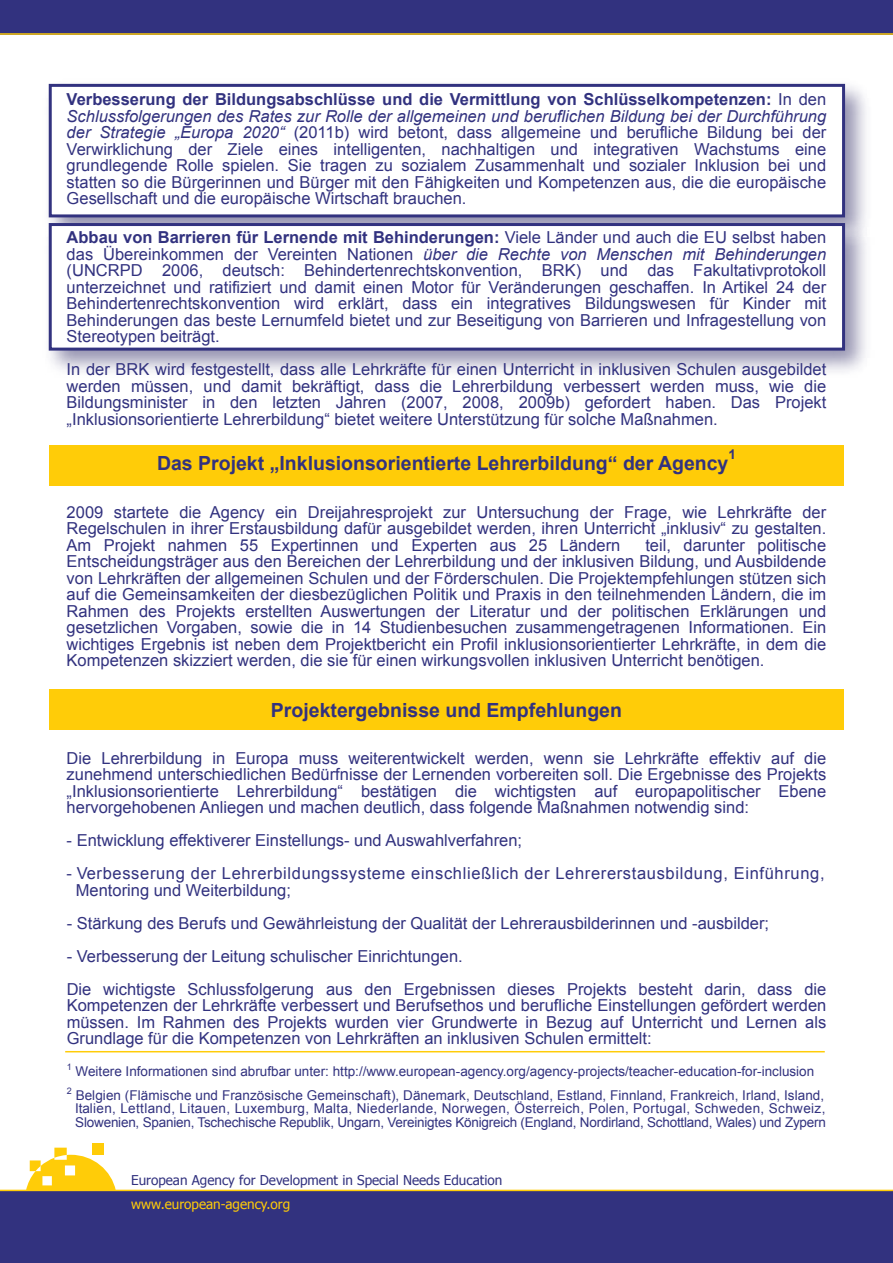
<style>
.page{position:relative;width:893px;height:1263px;background:#fff}
.page>*{position:absolute;margin:0;border:0;box-sizing:border-box;transform-origin:0 0}
.t1{font:700 19.5px "Arial";color:#32327f}
.t2{font:16.5px/16.5px "Arial";color:#32327f;text-align:justify}
.t3{font:16.5px/16.5px "Arial";letter-spacing:.04em;color:#32327f}
.t4{font:13.5px/13.5px "Arial";color:#32327f}
.t5{font:13.5px "Tahoma";color:#32327f}
.t6{font:13.5px "Tahoma";color:#ffcc08}
.t7{font:700 13.5px "Arial";color:#32327f}
.s1{font-weight:700}
.s2{font-style:italic}
</style>
<div class="page">
<div style="left:49px;top:446px;width:795px;height:40px;background:#ffcc08"></div>
<div style="left:0;top:0;width:893px;height:34px;background:#32327f"></div>
<div style="left:0;top:1190px;width:893px;height:73px;background:#32327f"></div>
<img style="left:48px;top:83px;width:818px;height:128px">
<div style="left:49px;top:84px;width:796px;height:133px;background:#fff;border:3px solid #32327f"></div>
<img style="left:48px;top:211px;width:818px;height:161px">
<div style="left:49px;top:223px;width:796px;height:128px;background:#fff;border:3px solid #32327f"></div>
<div style="left:49px;top:690px;width:795px;height:40px;background:#ffcc08"></div>
<div style="left:92px;top:1143px;width:12px;height:11px;background:#ffcc08"></div>
<svg style="left:26px;top:1148px;width:90px;height:42px"></svg>
<hr style="left:0;top:1190px;width:893px;height:1px;background:#ffcc08">
<hr style="left:0;top:33px;width:893px;height:2px;background:#ffcc08">
<hr style="left:65px;top:1051px;width:760px;height:1px;background:#ffcc08">
<p class="t2" style="left:67px;top:91px;width:761px"><span class="s1">Verbesserung der Bildungsabschlüsse und die Vermittlung von Schlüsselkompetenzen:</span> In den <span class="s2">Schlussfolgerungen des Rates zur Rolle der allgemeinen und beruflichen Bildung bei der Durchführung der Strategie „Europa 2020“</span> (2011b) wird betont, dass allgemeine und berufliche Bildung bei der Verwirklichung der Ziele eines intelligenten, nachhaltigen und integrativen Wachstums eine grundlegende Rolle spielen. Sie tragen zu sozialem Zusammenhalt und sozialer Inklusion bei und statten so die Bürgerinnen und Bürger mit den Fähigkeiten und Kompetenzen aus, die die europäische Gesellschaft und die europäische Wirtschaft brauchen.</p>
<p class="t2" style="left:67px;top:229px;width:761px"><span class="s1">Abbau von Barrieren für Lernende mit Behinderungen:</span> Viele Länder und auch die EU selbst haben das Übereinkommen der Vereinten Nationen <span class="s2">über die Rechte von Menschen mit Behinderungen </span>(UNCRPD 2006, deutsch: Behindertenrechtskonvention, BRK) und das Fakultativprotokoll unterzeichnet und ratifiziert und damit einen Motor für Veränderungen geschaffen. In Artikel 24 der Behindertenrechtskonvention wird erklärt, dass ein integratives Bildungswesen für Kinder mit Behinderungen das beste Lernumfeld bietet und zur Beseitigung von Barrieren und Infragestellung von Stereotypen beiträgt.</p>
<p class="t2" style="left:67px;top:361px;width:761px">In der BRK wird festgestellt, dass alle Lehrkräfte für einen Unterricht in inklusiven Schulen ausgebildet werden müssen, und damit bekräftigt, dass die Lehrerbildung verbessert werden muss, wie die Bildungsminister in den letzten Jahren (2007, 2008, 2009b) gefordert haben. Das Projekt „Inklusionsorientierte Lehrerbildung“ bietet weitere Unterstützung für solche Maßnahmen.</p>
<h2 class="t1" style="left:157px;top:450px;width:573px">Das Projekt „Inklusionsorientierte Lehrerbildung“ der Agency</h2>
<h2 class="t7" style="left:728px;top:446px;width:9px">1</h2>
<p class="t2" style="left:67px;top:504px;width:761px">2009 startete die Agency ein Dreijahresprojekt zur Untersuchung der Frage, wie Lehrkräfte der Regelschulen in ihrer Erstausbildung dafür ausgebildet werden, ihren Unterricht „inklusiv“ zu gestalten.<br>Am Projekt nahmen 55 Expertinnen und Experten aus 25 Ländern</p>
<p class="t2" style="left:67px;top:537px;width:761px;text-indent:579px">teil, darunter politische Entscheidungsträger aus den Bereichen der Lehrerbildung und der inklusiven Bildung, und Ausbildende von Lehrkräften der allgemeinen Schulen und der Förderschulen. Die Projektempfehlungen stützen sich auf die Gemeinsamkeiten der diesbezüglichen Politik und Praxis in den teilnehmenden Ländern, die im Rahmen des Projekts erstellten Auswertungen der Literatur und der politischen Erklärungen und gesetzlichen Vorgaben, sowie die in 14 Studienbesuchen zusammengetragenen Informationen. Ein wichtiges Ergebnis ist neben dem Projektbericht ein Profil inklusionsorientierter Lehrkräfte, in dem die Kompetenzen skizziert werden, die sie für einen wirkungsvollen inklusiven Unterricht benötigen.</p>
<h2 class="t1" style="left:271px;top:698px;width:353px">Projektergebnisse und Empfehlungen</h2>
<p class="t2" style="left:67px;top:750px;width:761px">Die Lehrerbildung in Europa muss weiterentwickelt werden, wenn sie Lehrkräfte effektiv auf die zunehmend unterschiedlichen Bedürfnisse der Lernenden vorbereiten soll. Die Ergebnisse des Projekts „Inklusionsorientierte Lehrerbildung“ bestätigen die wichtigsten auf europapolitischer Ebene hervorgehobenen Anliegen und machen deutlich, dass folgende Maßnahmen notwendig sind:</p>
<p class="t2" style="left:67px;top:832px;width:457px">- Entwicklung effektiverer Einstellungs- und Auswahlverfahren;</p>
<p class="t3" style="left:76px;top:865px;width:750px;text-indent:-9px">- Verbesserung der Lehrerbildungssysteme einschließlich der Lehrererstausbildung, Einführung,<br>Mentoring und Weiterbildung;</p>
<p class="t2" style="left:67px;top:915px;width:704px">- Stärkung des Berufs und Gewährleistung der Qualität der Lehrerausbilderinnen und -ausbilder;</p>
<p class="t2" style="left:67px;top:940px;width:761px;line-height:33px">- Verbesserung der Leitung schulischer Einrichtungen.<br>Die wichtigste Schlussfolgerung aus den Ergebnissen dieses Projekts besteht darin, dass die</p>
<p class="t2" style="left:67px;top:997px;width:761px">Kompetenzen der Lehrkräfte verbessert und Berufsethos und berufliche Einstellungen gefördert werden müssen. Im Rahmen des Projekts wurden vier Grundwerte in Bezug auf Unterricht und Lernen als Grundlage für die Kompetenzen von Lehrkräften an inklusiven Schulen ermittelt:</p>
<p class="t4" style="left:67px;top:1064px;width:749px"><sup>1</sup> Weitere Informationen sind abrufbar unter: http://www.european-agency.org/agency-projects/teacher-education-for-inclusion</p>
<p class="t4" style="left:75px;top:1088px;width:752px;text-indent:-8px"><sup>2</sup> Belgien (Flämische und Französische Gemeinschaft), Dänemark, Deutschland, Estland, Finnland, Frankreich, Irland, Island,<br>Italien, Lettland, Litauen, Luxemburg, Malta, Niederlande, Norwegen, Österreich, Polen, Portugal, Schweden, Schweiz,<br>Slowenien, Spanien, Tschechische Republik, Ungarn, Vereinigtes Königreich (England, Nordirland, Schottland, Wales) und Zypern</p>
<p class="t5" style="left:131px;top:1171px;width:373px">European Agency for Development in Special Needs Education</p>
<p class="t6" style="left:131px;top:1194px;width:161px">www.european-agency.org</p>
</div>
